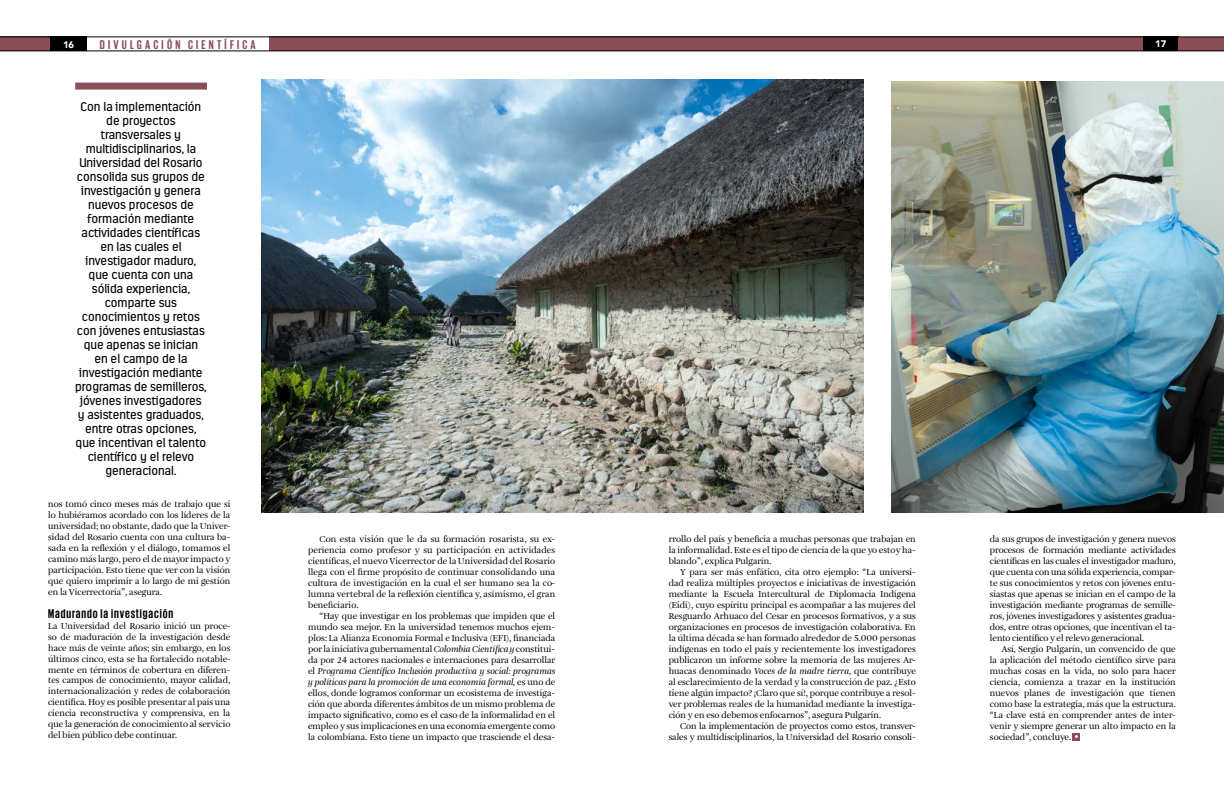
<style>
.page{position:relative;width:1224px;height:792px;background:#fff}
.page>*{position:absolute;margin:0;border:0;box-sizing:border-box;transform-origin:0 0}
.t1{font:700 13px "Giorgio Sans";letter-spacing:.07em;color:#000}
.t2{font:700 13px "Giorgio Sans";letter-spacing:.25em;color:#8a4e58}
.t3{font:12.5px/14px "Estandar";color:#000;text-align:center}
.t4{font:900 9.5px "Avenir";color:#fff}
.t5{font:9px/11px "Amalia Pro";color:#000;text-align:justify}
.s1{font-style:italic}
</style>
<div class="page">
<div style="left:75px;top:83px;width:132px;height:7px;background:#8a4e58"></div>
<svg style="left:1073px;top:733px;width:7px;height:7px"></svg>
<svg style="left:0;top:37px;width:1224px;height:14px;background:#885c64"></svg>
<img style="left:261px;top:80px;width:603px;height:433px">
<img style="left:891px;top:81px;width:333px;height:432px">
<p class="t4" style="left:63px;top:37px;width:13px">16</p>
<h1 class="t2" style="left:100px;top:38px;width:158px">DIVULGACIÓN CIENTÍFICA</h1>
<p class="t4" style="left:1155px;top:36px;width:13px">17</p>
<p class="t3" style="left:75px;top:100px;width:133px">Con la implementación de proyectos transversales y multidisciplinarios, la<br>Universidad del Rosario consolida sus grupos de investigación y genera nuevos procesos de formación mediante actividades científicas en las cuales el investigador maduro, que cuenta con una sólida experiencia, comparte sus conocimientos y retos con jóvenes entusiastas que apenas se inician<br>en el campo de la investigación mediante programas de semilleros, jóvenes investigadores<br>y asistentes graduados, entre otras opciones, que incentivan el talento científico y el relevo generacional.</p>
<p class="t5" style="left:48px;top:499px;width:184px">nos tomó cinco meses más de trabajo que si lo hubiéramos acordado con los líderes de la universidad; no obstante, dado que la Univer&shy;sidad del Rosario cuenta con una cultura ba&shy;sada en la reflexión y el diálogo, tomamos el camino más largo, pero el de mayor impacto y participación. Esto tiene que ver con la visión que quiero imprimir a lo largo de mi gestión en la Vicerrectoría”, asegura.</p>
<h1 class="t1" style="left:48px;top:607px;width:127px">Madurando la investigación</h1>
<p class="t5" style="left:48px;top:620px;width:184px">La Universidad del Rosario inició un proce&shy;so de maduración de la investigación desde hace más de veinte años; sin embargo, en los últimos cinco, esta se ha fortalecido notable&shy;mente en términos de cobertura en diferen&shy;tes campos de conocimiento, mayor calidad, internacionalización y redes de colaboración científica. Hoy es posible presentar al país una ciencia reconstructiva y comprensiva, en la que la generación de conocimiento al servicio del bien público debe continuar.</p>
<p class="t5" style="left:308px;top:534px;width:249px;text-indent:11px">Con esta visión que le da su formación rosarista, su ex&shy;periencia como profesor y su participación en actividades científicas, el nuevo Vicerrector de la Universidad del Rosario llega con el firme propósito de continuar consolidando una cultura de investigación en la cual el ser humano sea la co&shy;lumna vertebral de la reflexión científica y, asimismo, el gran beneficiario.</p>
<p class="t5" style="left:308px;top:611px;width:249px;text-indent:11px">“Hay que investigar en los problemas que impiden que el mundo sea mejor. En la universidad tenemos muchos ejem&shy;plos: La Alianza Economía Formal e Inclusiva (EFI), financiada por la iniciativa gubernamental <span class="s1">Colombia Científica y</span> constitui&shy;da por 24 actores nacionales e internaciones para desarrollar el <span class="s1">Programa Científico Inclusión productiva y social: programas y políticas para la promoción de una economía formal,</span> es uno de ellos, donde logramos conformar un ecosistema de investiga&shy;ción que aborda diferentes ámbitos de un mismo problema de impacto significativo, como es el caso de la informalidad en el empleo y sus implicaciones en una economía emergente como la colombiana. Esto tiene un impacto que trasciende el desa-</p>
<p class="t5" style="left:669px;top:534px;width:249px">rrollo del país y beneficia a muchas personas que trabajan en la informalidad. Este es el tipo de ciencia de la que yo estoy ha&shy;blando”, explica Pulgarín.</p>
<p class="t5" style="left:669px;top:567px;width:249px;text-indent:11px">Y para ser más enfático, cita otro ejemplo: “La universi&shy;dad realiza múltiples proyectos e iniciativas de investigación mediante la Escuela Intercultural de Diplomacia Indígena (Eidi), cuyo espíritu principal es acompañar a las mujeres del Resguardo Arhuaco del Cesar en procesos formativos, y a sus organizaciones en procesos de investigación colaborativa. En la última década se han formado alrededor de 5.000 personas indígenas en todo el país y recientemente los investigadores publicaron un informe sobre la memoria de las mujeres Ar&shy;huacas denominado <span class="s1">Voces de la madre tierra,</span> que contribuye al esclarecimiento de la verdad y la construcción de paz. ¿Esto tiene algún impacto? ¡Claro que sí!, porque contribuye a resol&shy;ver problemas reales de la humanidad mediante la investiga&shy;ción y en eso debemos enfocarnos”, asegura Pulgarín.</p>
<p class="t5" style="left:669px;top:721px;width:249px;text-align:right">Con la implementación de proyectos como estos, transver&shy;sales y multidisciplinarios, la Universidad del Rosario consoli-</p>
<p class="t5" style="left:990px;top:534px;width:187px">da sus grupos de investigación y genera nuevos procesos de formación mediante actividades científicas en las cuales el investigador maduro, que cuenta con una sólida experiencia, compar&shy;te sus conocimientos y retos con jóvenes entu&shy;siastas que apenas se inician en el campo de la investigación mediante programas de semille&shy;ros, jóvenes investigadores y asistentes gradua&shy;dos, entre otras opciones, que incentivan el ta&shy;lento científico y el relevo generacional.</p>
<p class="t5" style="left:990px;top:644px;width:187px;text-indent:11px">Así, Sergio Pulgarín, un convencido de que la aplicación del método científico sirve para muchas cosas en la vida, no solo para hacer ciencia, comienza a trazar en la institución nuevos planes de investigación que tienen como base la estrategia, más que la estructura. “La clave está en comprender antes de inter&shy;venir y siempre generar un alto impacto en la sociedad”, concluye.</p>
</div>
